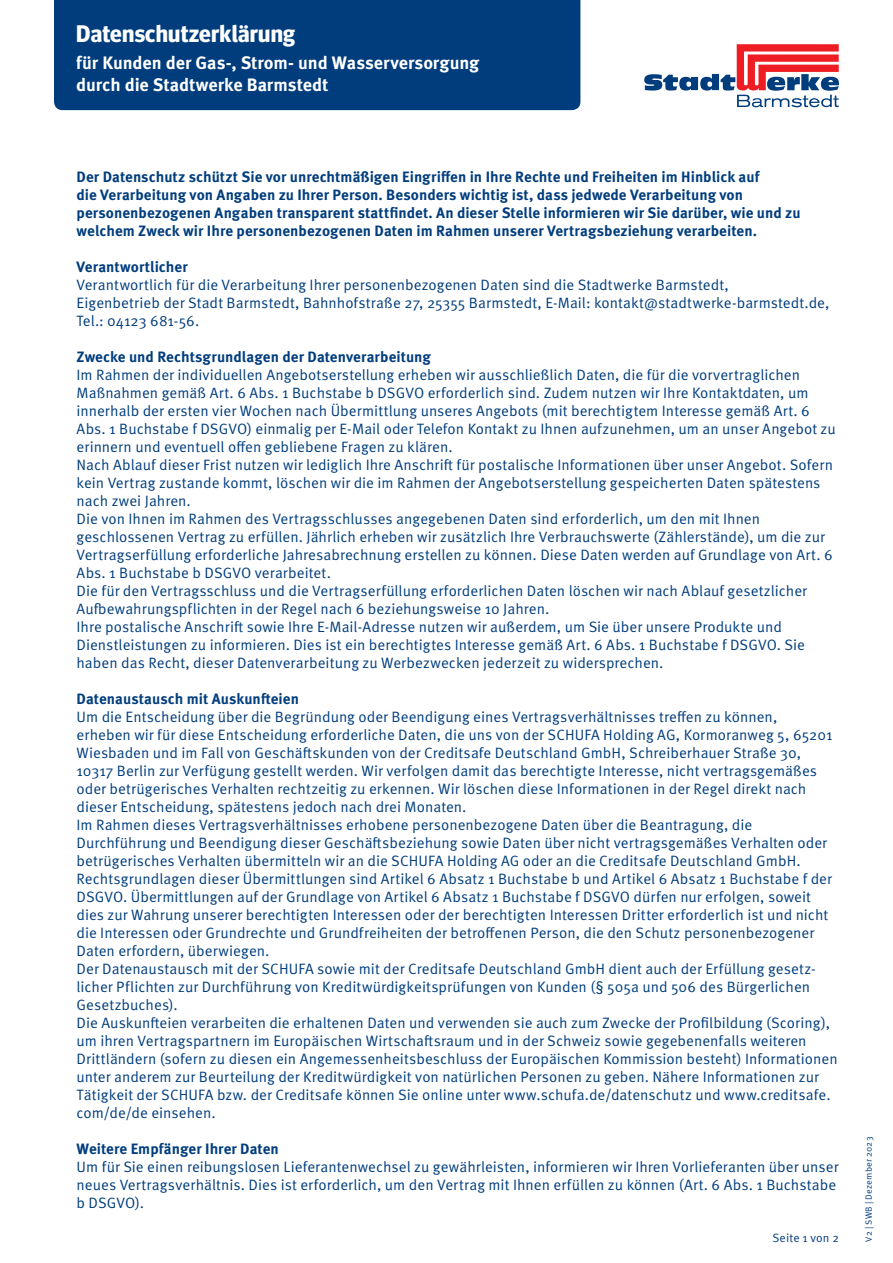
<style>
.page{position:relative;width:893px;height:1263px;background:#fff}
.page>*{position:absolute;margin:0;border:0;box-sizing:border-box;transform-origin:0 0}
.t1{font:700 24px "Meta Headline OT";letter-spacing:.01em;color:#fff}
.t2{font:700 18px/21.6px "Meta OT";letter-spacing:-.005em;color:#fff}
.t3{font:15px/18px "Meta OT Norm";letter-spacing:.005em;color:#013d7d}
.t4{font:700 15px/18px "Meta OT";color:#013d7d}
.t5{font:12px "Meta OT Norm";letter-spacing:.015em;color:#013d7d}
.t6{font:9px "Meta OT Norm";letter-spacing:.025em;color:#013d7d}
</style>
<div class="page">
<div style="left:54px;top:0;width:526px;height:110px;background:#013d7d"></div>
<svg style="left:644px;top:44px;width:195px;height:63px"></svg>
<h1 class="t1" style="left:76px;top:19px;width:220px">Datenschutzerklärung</h1>
<p class="t2" style="left:76px;top:52px;width:405px">für Kunden der Gas-, Strom- und Wasserversorgung durch die Stadtwerke Barmstedt</p>
<p class="t4" style="left:77px;top:168px;width:725px">Der Datenschutz schützt Sie vor unrechtmäßigen Eingriffen in Ihre Rechte und Freiheiten im Hinblick auf<br>die Verarbeitung von Angaben zu Ihrer Person. Besonders wichtig ist, dass jedwede Verarbeitung von personenbezogenen Angaben transparent stattfindet. An dieser Stelle informieren wir Sie darüber, wie und zu welchem Zweck wir Ihre personenbezogenen Daten im Rahmen unserer Vertragsbeziehung verarbeiten.</p>
<p class="t4" style="left:77px;top:258px;width:113px">Verantwortlicher</p>
<p class="t3" style="left:77px;top:276px;width:754px">Verantwortlich für die Verarbeitung Ihrer personenbezogenen Daten sind die Stadtwerke Barmstedt,<br>Eigenbetrieb der Stadt Barmstedt, Bahnhofstraße 27, 25355 Barmstedt, E-Mail: kontakt@stadtwerke-barmstedt.de,<br>Tel.: 04123 681-56.</p>
<p class="t4" style="left:77px;top:348px;width:356px">Zwecke und Rechtsgrundlagen der Datenverarbeitung</p>
<p class="t3" style="left:77px;top:366px;width:761px">Im Rahmen der individuellen Angebotserstellung erheben wir ausschließlich Daten, die für die vorvertraglichen Maßnahmen gemäß Art. 6 Abs. 1 Buchstabe b DSGVO erforderlich sind. Zudem nutzen wir Ihre Kontaktdaten, um innerhalb der ersten vier Wochen nach Übermittlung unseres Angebots (mit berechtigtem Interesse gemäß Art. 6<br>Abs. 1 Buchstabe f DSGVO) einmalig per E-Mail oder Telefon Kontakt zu Ihnen aufzunehmen, um an unser Angebot zu erinnern und eventuell offen gebliebene Fragen zu klären.<br>Nach Ablauf dieser Frist nutzen wir lediglich Ihre Anschrift für postalische Informationen über unser Angebot. Sofern kein Vertrag zustande kommt, löschen wir die im Rahmen der Angebotserstellung gespeicherten Daten spätestens nach zwei Jahren.<br>Die von Ihnen im Rahmen des Vertragsschlusses angegebenen Daten sind erforderlich, um den mit Ihnen geschlossenen Vertrag zu erfüllen. Jährlich erheben wir zusätzlich Ihre Verbrauchswerte (Zählerstände), um die zur Vertragserfüllung erforderliche Jahresabrechnung erstellen zu können. Diese Daten werden auf Grundlage von Art. 6<br>Abs. 1 Buchstabe b DSGVO verarbeitet.<br>Die für den Vertragsschluss und die Vertragserfüllung erforderlichen Daten löschen wir nach Ablauf gesetzlicher Aufbewahrungspflichten in der Regel nach 6 beziehungsweise 10 Jahren.<br>Ihre postalische Anschrift sowie Ihre E-Mail-Adresse nutzen wir außerdem, um Sie über unsere Produkte und Dienstleistungen zu informieren. Dies ist ein berechtigtes Interesse gemäß Art. 6 Abs. 1 Buchstabe f DSGVO. Sie haben das Recht, dieser Datenverarbeitung zu Werbezwecken jederzeit zu widersprechen.</p>
<p class="t4" style="left:77px;top:690px;width:224px">Datenaustausch mit Auskunfteien</p>
<p class="t3" style="left:77px;top:708px;width:763px">Um die Entscheidung über die Begründung oder Beendigung eines Vertragsverhältnisses treffen zu können,<br>erheben wir für diese Entscheidung erforderliche Daten, die uns von der SCHUFA Holding AG, Kormoranweg 5, 65201<br>Wiesbaden und im Fall von Geschäftskunden von der Creditsafe Deutschland GmbH, Schreiberhauer Straße 30, 10317 Berlin zur Verfügung gestellt werden. Wir verfolgen damit das berechtigte Interesse, nicht vertragsgemäßes oder betrügerisches Verhalten rechtzeitig zu erkennen. Wir löschen diese Informationen in der Regel direkt nach dieser Entscheidung, spätestens jedoch nach drei Monaten.<br>Im Rahmen dieses Vertragsverhältnisses erhobene personenbezogene Daten über die Beantragung, die Durchführung und Beendigung dieser Geschäftsbeziehung sowie Daten über nicht vertragsgemäßes Verhalten oder betrügerisches Verhalten übermitteln wir an die SCHUFA Holding AG oder an die Creditsafe Deutschland GmbH.<br>Rechtsgrundlagen dieser Übermittlungen sind Artikel 6 Absatz 1 Buchstabe b und Artikel 6 Absatz 1 Buchstabe f der DSGVO. Übermittlungen auf der Grundlage von Artikel 6 Absatz 1 Buchstabe f DSGVO dürfen nur erfolgen, soweit dies zur Wahrung unserer berechtigten Interessen oder der berechtigten Interessen Dritter erforderlich ist und nicht die Interessen oder Grundrechte und Grundfreiheiten der betroffenen Person, die den Schutz personenbezogener Daten erfordern, überwiegen.<br>Der Datenaustausch mit der SCHUFA sowie mit der Creditsafe Deutschland GmbH dient auch der Erfüllung gesetz&shy;licher Pflichten zur Durchführung von Kreditwürdigkeitsprüfungen von Kunden (§ 505a und 506 des Bürgerlichen Gesetzbuches).<br>Die Auskunfteien verarbeiten die erhaltenen Daten und verwenden sie auch zum Zwecke der Profilbildung (Scoring), um ihren Vertragspartnern im Europäischen Wirtschaftsraum und in der Schweiz sowie gegebenenfalls weiteren Drittländern (sofern zu diesen ein Angemessenheitsbeschluss der Europäischen Kommission besteht) Informationen unter anderem zur Beurteilung der Kreditwürdigkeit von natürlichen Personen zu geben. Nähere Informationen zur Tätigkeit der SCHUFA bzw. der Creditsafe können Sie online unter www.schufa.de/datenschutz und www.creditsafe. com/de/de einsehen.</p>
<p class="t4" style="left:77px;top:1140px;width:204px">Weitere Empfänger Ihrer Daten</p>
<p class="t3" style="left:77px;top:1158px;width:764px">Um für Sie einen reibungslosen Lieferantenwechsel zu gewährleisten, informieren wir Ihren Vorlieferanten über unser neues Vertragsverhältnis. Dies ist erforderlich, um den Vertrag mit Ihnen erfüllen zu können (Art. 6 Abs. 1 Buchstabe b DSGVO).</p>
<p class="t5" style="left:772px;top:1230px;width:68px">Seite 1 von 2</p>
<p class="t6" style="left:863px;top:1242px;width:107px;rotate:-90deg">V2 | SWB | Dezember 2023</p>
</div>
